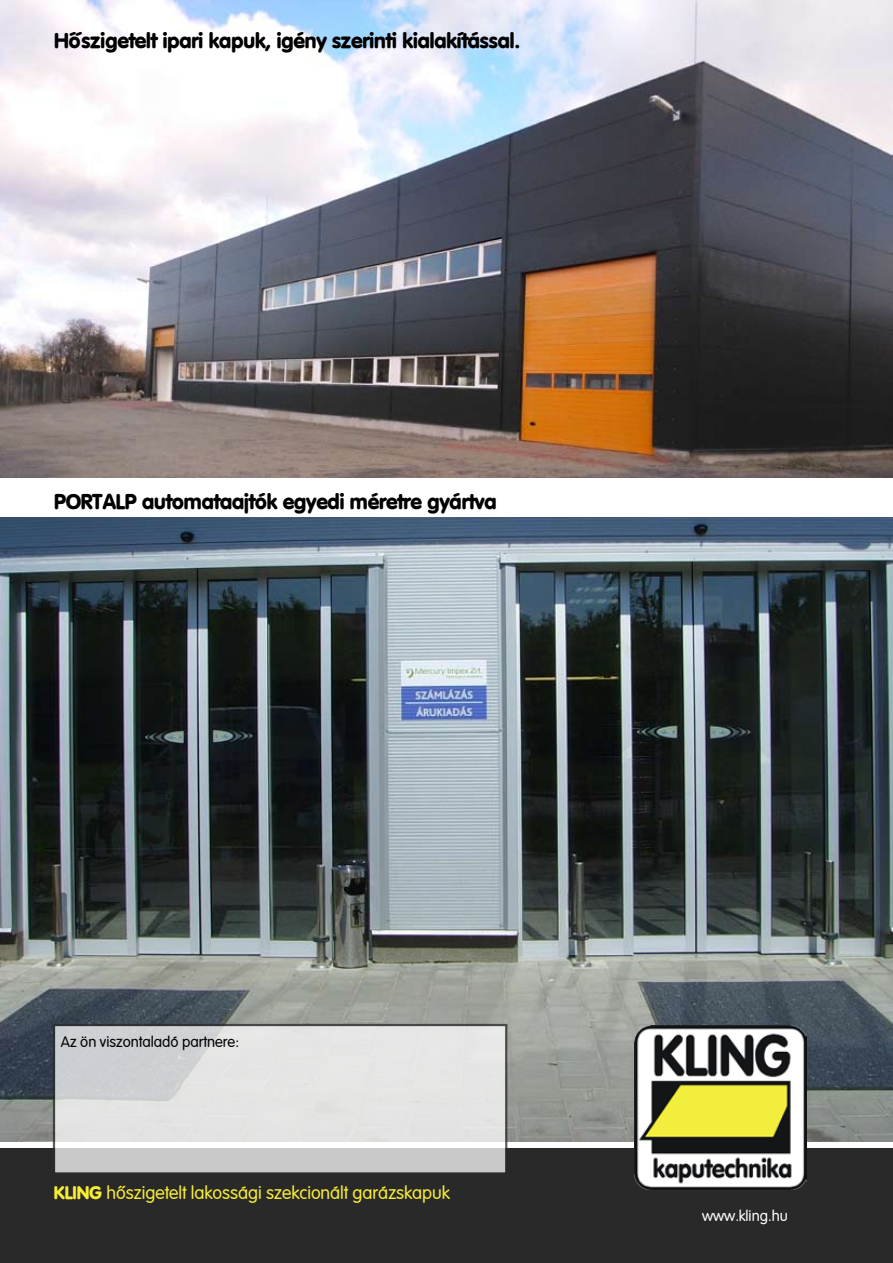
<style>
.page{position:relative;width:893px;height:1263px;background:#fff}
.page>*{position:absolute;margin:0;border:0;box-sizing:border-box;transform-origin:0 0}
.t1{font:700 21px "Vogue";color:#000}
.t2{font:18px "Vogue";color:#f7ec36}
.t3{font:15px "Vogue";color:#000}
.t4{font:15px "Vogue";color:#fff}
.s1{font-weight:700}
</style>
<div class="page">
<div style="left:0;top:1149px;width:893px;height:114px;background:#29292a"></div>
<img style="left:0;top:0;width:893px;height:477px">
<img style="left:0;top:517px;width:893px;height:624px">
<img style="left:634px;top:1025px;width:173px;height:164px">
<svg style="left:53px;top:1024px;width:454px;height:149px;background:#d8d9d9"></svg>
<p class="t1" style="left:54px;top:27px;width:468px">Hőszigetelt ipari kapuk, igény szerinti kialakítással.</p>
<p class="t1" style="left:54px;top:488px;width:444px">PORTALP automataajtók egyedi méretre gyártva</p>
<p class="t3" style="left:61px;top:1033px;width:180px">Az ön viszontaladó partnere:</p>
<p class="t2" style="left:54px;top:1182px;width:398px"><span class="s1">KLING</span> hőszigetelt lakossági szekcionált garázskapuk</p>
<p class="t4" style="left:702px;top:1207px;width:87px">www.kling.hu</p>
</div>
